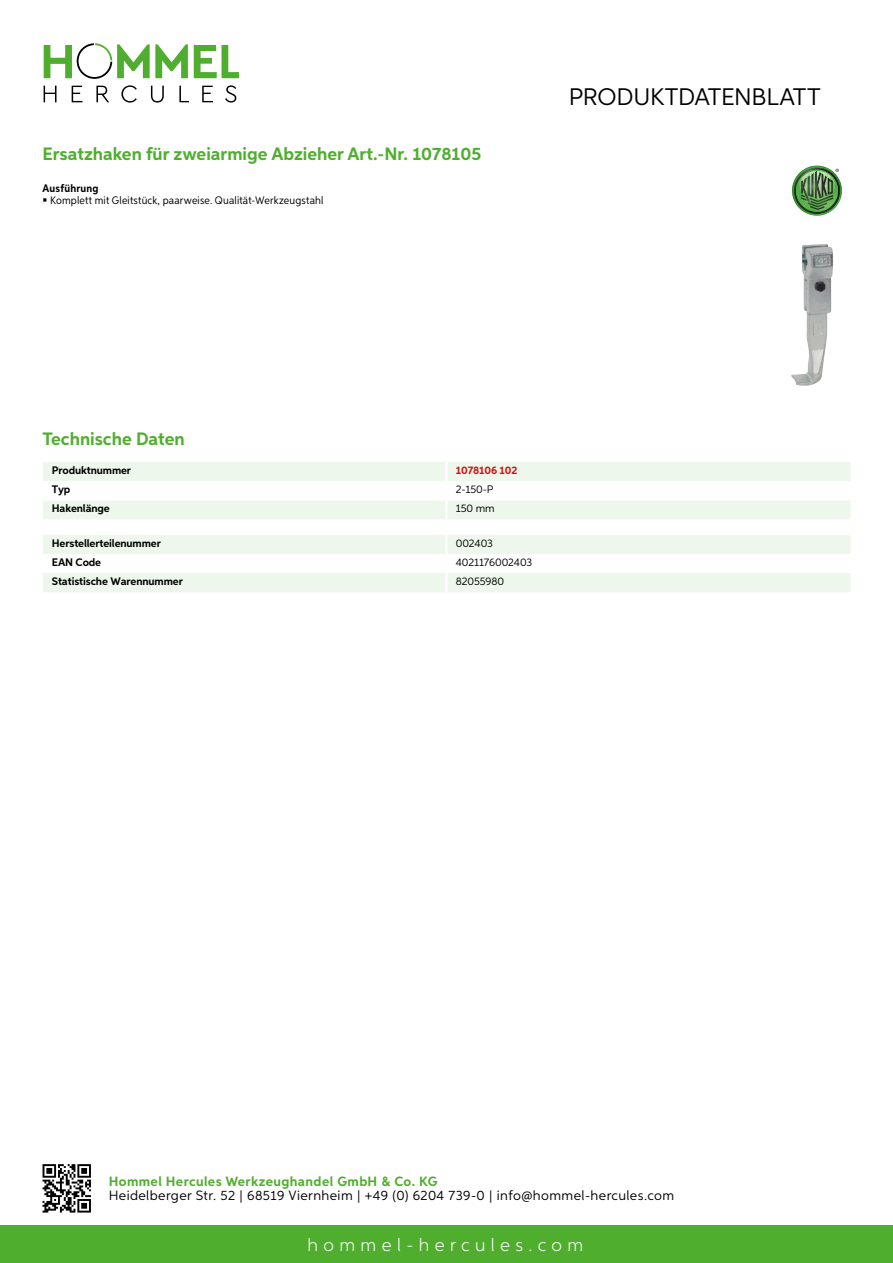
<style>
.page{position:relative;width:893px;height:1263px;background:#fff}
.page>*{position:absolute;margin:0;border:0;box-sizing:border-box;transform-origin:0 0}
.t1{font:24px "Aspira";letter-spacing:-.01em;color:#000}
.t2{font:700 18px "Aspira";color:#50ae2f}
.t3{font:300 18px "Aspira";letter-spacing:.3em;color:#fff}
.t4{font:13.5px "Aspira";letter-spacing:.03em;color:#000}
.t5{font:700 13.5px "Aspira";letter-spacing:.03em;color:#50ae2f}
.t6{font:700 10.95px "Aspira";letter-spacing:-.01em;color:#000}
.t7{font:10.95px "Aspira Nar";letter-spacing:.015em;color:#000}
.t8{font:10.95px "Aspira";letter-spacing:-.01em;color:#000}
.t9{font:700 10.95px "Aspira";letter-spacing:-.01em;color:#cd1013}
.t10{font:700 10.95px "Aspira Nar";letter-spacing:.02em;color:#000}
</style>
<div class="page">
<div style="left:0;top:1226px;width:893px;height:37px;background:#50ae2f"></div>
<svg style="left:43px;top:1164px;width:48px;height:48px"></svg>
<svg style="left:194px;top:45px;width:45px;height:33px"></svg>
<svg style="left:44px;top:43px;width:144px;height:36px"></svg>
<svg style="left:44px;top:86px;width:13px;height:16px"></svg>
<svg style="left:72px;top:86px;width:10px;height:16px"></svg>
<svg style="left:96px;top:86px;width:13px;height:16px"></svg>
<svg style="left:121px;top:85px;width:16px;height:18px"></svg>
<svg style="left:151px;top:86px;width:13px;height:17px"></svg>
<svg style="left:179px;top:86px;width:10px;height:16px"></svg>
<svg style="left:202px;top:86px;width:11px;height:16px"></svg>
<svg style="left:225px;top:85px;width:11px;height:18px"></svg>
<svg style="left:43px;top:462px;width:807px;height:57px"></svg>
<hr style="left:445px;top:500px;width:3px;height:19px;background:#fff">
<svg style="left:43px;top:535px;width:807px;height:57px"></svg>
<hr style="left:445px;top:573px;width:3px;height:19px;background:#fff">
<img style="left:791px;top:244px;width:42px;height:142px">
<img style="left:839px;top:179px;width:3px;height:23px">
<svg style="left:792px;top:166px;width:47px;height:50px"></svg>
<h2 class="t2" style="left:43px;top:142px;width:440px">Ersatzhaken für zweiarmige Abzieher Art.-Nr. 1078105</h2>
<p class="t10" style="left:43px;top:181px;width:58px">Ausführung</p>
<p class="t7" style="left:50px;top:194px;width:275px">Komplett mit Gleitstück, paarweise. Qualität-Werkzeugstahl</p>
<h1 class="t1" style="left:569px;top:82px;width:253px">Produktdatenblatt</h1>
<h2 class="t2" style="left:43px;top:428px;width:144px">Technische Daten</h2>
<p class="t6" style="left:52px;top:463px;width:81px">Produktnummer</p>
<p class="t9" style="left:456px;top:463px;width:63px">1078106 102</p>
<p class="t6" style="left:52px;top:483px;width:20px">Typ</p>
<p class="t8" style="left:456px;top:483px;width:39px">2-150-P</p>
<p class="t6" style="left:52px;top:502px;width:60px">Hakenlänge</p>
<p class="t8" style="left:456px;top:502px;width:40px">150 mm</p>
<p class="t6" style="left:52px;top:536px;width:111px">Herstellerteilenummer</p>
<p class="t8" style="left:456px;top:536px;width:39px">002403</p>
<p class="t6" style="left:52px;top:555px;width:51px">EAN Code</p>
<p class="t8" style="left:456px;top:555px;width:78px">4021176002403</p>
<p class="t6" style="left:52px;top:574px;width:132px">Statistische Warennummer</p>
<p class="t8" style="left:456px;top:575px;width:50px">82055980</p>
<p class="t5" style="left:109px;top:1172px;width:330px">Hommel Hercules Werkzeughandel GmbH &amp; Co. KG</p>
<p class="t4" style="left:109px;top:1187px;width:567px">Heidelberger Str. 52 | 68519 Viernheim | +49 (0) 6204 739-0 | info@hommel-hercules.com</p>
<h2 class="t3" style="left:307px;top:1234px;width:277px">hommel-hercules.com</h2>
</div>
